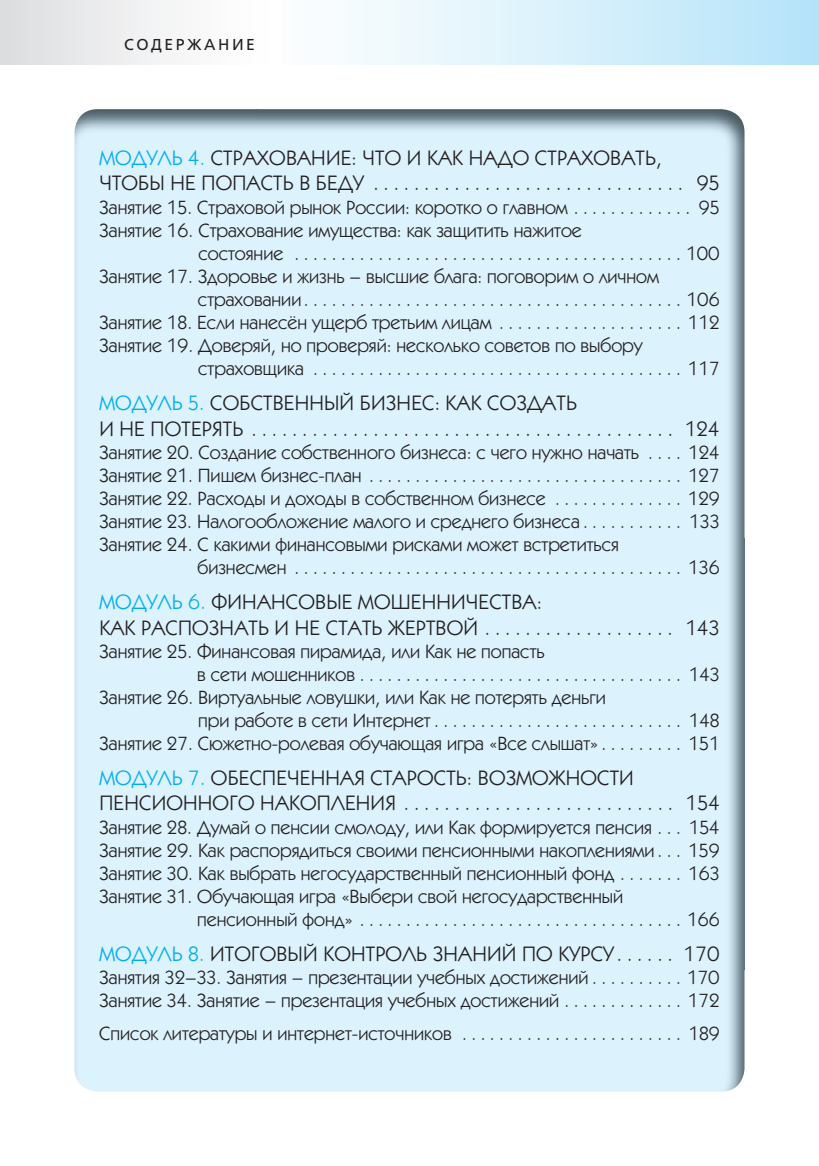
<style>
.page{position:relative;width:819px;height:1166px;background:#fff}
.page>*{position:absolute;margin:0;border:0;box-sizing:border-box;transform-origin:0 0}
.t1{font:21px/25.2px "Kabel Book ITC";letter-spacing:.01em;color:#231f20}
.t2{font:19.25px/23.1px "Kabel Book ITC";color:#231f20}
.t3{font:15.75px "Free Set";letter-spacing:.16em;color:#231f20}
.s1{color:#00aeef}
</style>
<div class="page">
<div style="left:281px;top:0;width:538px;height:64px;background:linear-gradient(to right,#fffffe,#b6e4f9)"></div>
<div style="left:0;top:0;width:281px;height:64px;background:linear-gradient(to right,#dddee0,#fff)"></div>
<div style="left:74px;top:109px;width:670px;height:982px;background:#dcf2fc"></div>
<p class="t3" style="left:124px;top:38px;width:132px">СОДЕРЖАНИЕ</p>
<p class="t1" style="left:99px;top:147px;width:621px"><span class="s1">МОДУЛЬ 4.</span> СТРАХОВАНИЕ: ЧТО И КАК НАДО СТРАХОВАТЬ,<br>ЧТОБЫ НЕ ПОПАСТЬ В БЕДУ . . . . . . . . . . . . . . . . . . . . . . . . . . . . . . . 95</p>
<p class="t2" style="left:99px;top:196px;width:622px">Занятие 15. Страховой рынок России: коротко о главном . . . . . . . . . . . . . 95</p>
<p class="t2" style="left:99px;top:220px;width:484px">Занятие 16. Страхование имущества: как защитить нажитое</p>
<p class="t2" style="left:198px;top:243px;width:523px">состояние . . . . . . . . . . . . . . . . . . . . . . . . . . . . . . . . . . . . . . . . . . 100</p>
<p class="t2" style="left:99px;top:266px;width:561px">Занятие 17. Здоровье и жизнь – высшие блага : поговорим о личном</p>
<p class="t2" style="left:198px;top:289px;width:523px">страховании . . . . . . . . . . . . . . . . . . . . . . . . . . . . . . . . . . . . . . . . . 106</p>
<p class="t2" style="left:99px;top:312px;width:622px">Занятие 18. Если нанесён ущерб третьим лицам . . . . . . . . . . . . . . . . . . . . 112</p>
<p class="t2" style="left:99px;top:335px;width:544px">Занятие 19. Доверяй, но проверяй: несколько советов по выбору</p>
<p class="t2" style="left:198px;top:358px;width:523px">страховщика . . . . . . . . . . . . . . . . . . . . . . . . . . . . . . . . . . . . . . . . 117</p>
<p class="t1" style="left:99px;top:392px;width:621px"><span class="s1">МОДУЛЬ 5.</span> СОБСТВЕННЫЙ БИЗНЕС: КАК СОЗДАТЬ<br>И НЕ ПОТЕРЯТЬ . . . . . . . . . . . . . . . . . . . . . . . . . . . . . . . . . . . . . . . . . . 124</p>
<p class="t2" style="left:99px;top:442px;width:622px">Занятие 20. Создание собственного бизнеса: с чего нужно начать . . . . 124</p>
<p class="t2" style="left:99px;top:465px;width:622px">Занятие 21. Пишем бизнес-план . . . . . . . . . . . . . . . . . . . . . . . . . . . . . . . . . . 127</p>
<p class="t2" style="left:99px;top:488px;width:622px">Занятие 22. Расходы и доходы в собственном бизнесе . . . . . . . . . . . . . . 129</p>
<p class="t2" style="left:99px;top:511px;width:622px">Занятие 23. Налогообложение малого и среднего бизнеса . . . . . . . . . . . 133</p>
<p class="t2" style="left:99px;top:534px;width:521px">Занятие 24. С какими финансовыми рисками может встретиться</p>
<p class="t2" style="left:197px;top:557px;width:523px">бизнесмен . . . . . . . . . . . . . . . . . . . . . . . . . . . . . . . . . . . . . . . . . . 136</p>
<p class="t1" style="left:99px;top:591px;width:621px"><span class="s1">МОДУЛЬ 6.</span> ФИНАНСОВЫЕ МОШЕННИЧЕСТВА:<br>КАК РАСПОЗНАТЬ И НЕ СТАТЬ ЖЕРТВОЙ . . . . . . . . . . . . . . . . . . . 143</p>
<p class="t2" style="left:99px;top:640px;width:447px">Занятие 25. Финансовая пирамида, или Как не попасть</p>
<p class="t2" style="left:197px;top:664px;width:524px">в сети мошенников . . . . . . . . . . . . . . . . . . . . . . . . . . . . . . . . . . . 143</p>
<p class="t2" style="left:99px;top:687px;width:508px">Занятие 26. Виртуальные ловушки, или Как не потерять деньги</p>
<p class="t2" style="left:198px;top:710px;width:523px">при работе в сети Интернет . . . . . . . . . . . . . . . . . . . . . . . . . . . 148</p>
<p class="t2" style="left:99px;top:733px;width:622px">Занятие 27. Сюжетно-ролевая обучающая игра «Все слышат» . . . . . . . . . 151</p>
<p class="t1" style="left:99px;top:766px;width:622px"><span class="s1">МОДУЛЬ 7.</span> ОБЕСПЕЧЕННАЯ СТАРОСТЬ: ВОЗМОЖНОСТИ<br>ПЕНСИОННОГО НАКОПЛЕНИЯ . . . . . . . . . . . . . . . . . . . . . . . . . . . 154</p>
<p class="t2" style="left:99px;top:816px;width:622px">Занятие 28. Думай о пенсии смолоду, или Как формируется пенсия . . . 154</p>
<p class="t2" style="left:99px;top:839px;width:622px">Занятие 29. Как распорядиться своими пенсионными накоплениями . . . 159</p>
<p class="t2" style="left:99px;top:863px;width:622px">Занятие 30. Как выбрать негосударственный пенсионный фонд . . . . . . . 163</p>
<p class="t2" style="left:99px;top:886px;width:525px">Занятие 31. Обучающая игра «Выбери свой негосударственный</p>
<p class="t2" style="left:197px;top:909px;width:524px">пенсионный фонд» . . . . . . . . . . . . . . . . . . . . . . . . . . . . . . . . . . . 166</p>
<p class="t1" style="left:99px;top:942px;width:621px"><span class="s1">МОДУЛЬ 8.</span> ИТОГОВЫЙ КОНТРОЛЬ ЗНАНИЙ ПО КУРСУ . . . . . . 170</p>
<p class="t2" style="left:99px;top:967px;width:622px">Занятия 32–33. Занятия – презентации учебных достижений . . . . . . . . . . 170<br>Занятие 34. Занятие – презентация учебных достижений . . . . . . . . . . . . . 172</p>
<p class="t2" style="left:99px;top:1023px;width:622px">Список литературы и интернет-источников . . . . . . . . . . . . . . . . . . . . . . . . 189</p>
</div>
